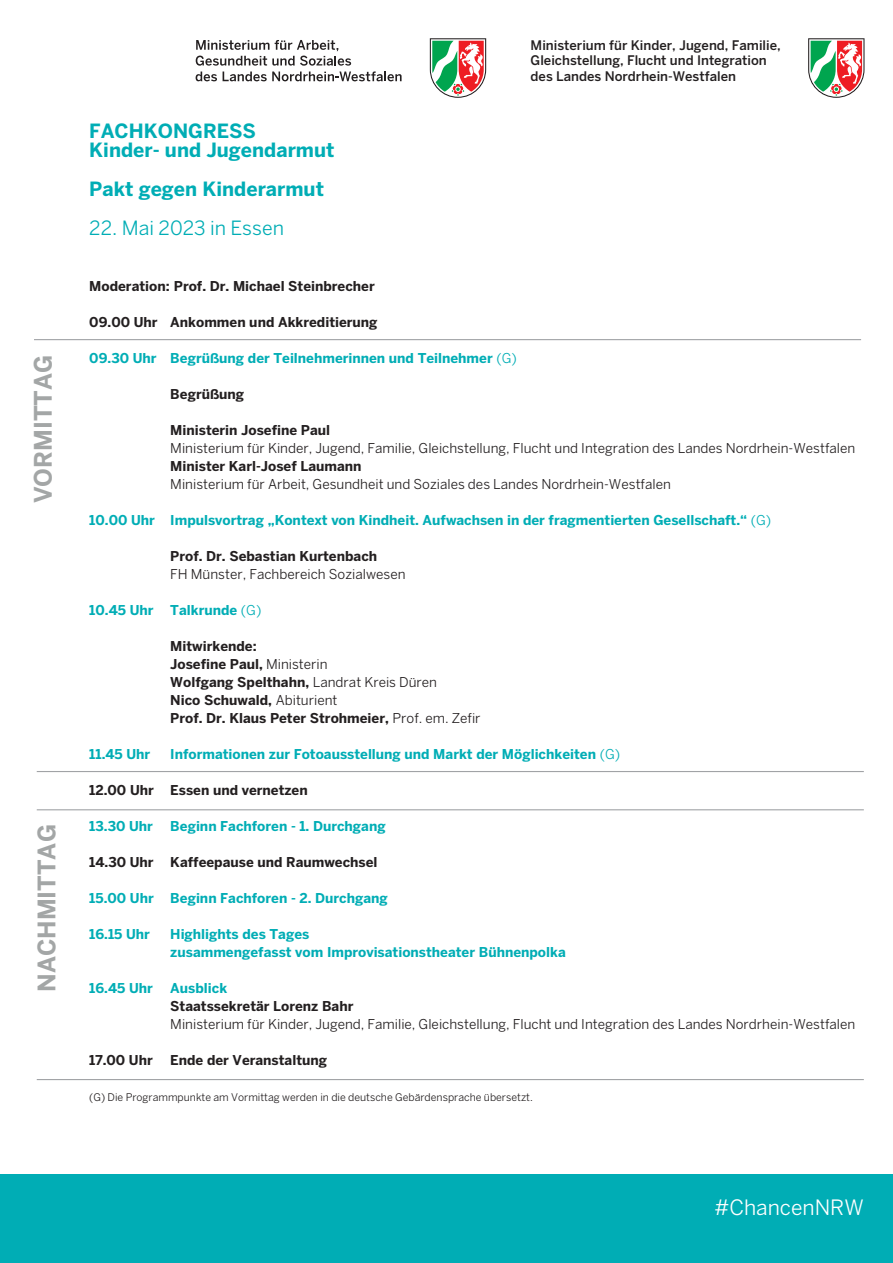
<style>
.page{position:relative;width:893px;height:1263px;background:#fff}
.page>*{position:absolute;margin:0;border:0;box-sizing:border-box;transform-origin:0 0}
.t1{font:700 24px "Benton Sans";color:#a3a6a6}
.t2{font:21px "Benton Sans";color:#fff}
.t3{font:700 19.5px/19.5px "Benton Sans";color:#00adb5}
.t4{font:19.5px "Benton Sans";color:#00adb5}
.t5{font:700 13.5px/18px "Benton Sans";color:#231f20}
.t6{font:700 13.5px/18px "Benton Sans";color:#00adb5}
.t7{font:13.5px "Benton Sans";color:#231f20}
.t8{font:500 13.2px/15.8px "Benton Sans";color:#231f20}
.t9{font:10.5px "Benton Sans";color:#231f20}
.s1{font-weight:400}
</style>
<div class="page">
<div style="left:0;top:1174px;width:893px;height:89px;background:#00adb5"></div>
<svg style="left:430px;top:38px;width:56px;height:60px"></svg>
<svg style="left:196px;top:40px;width:206px;height:41px"></svg>
<svg style="left:808px;top:38px;width:56px;height:60px"></svg>
<hr style="left:34px;top:339px;width:827px;height:1px;background:#a1a3a6">
<hr style="left:37px;top:771px;width:827px;height:1px;background:#a1a3a6">
<hr style="left:37px;top:809px;width:827px;height:1px;background:#a1a3a6">
<hr style="left:37px;top:1079px;width:827px;height:1px;background:#a1a3a6">
<h1 class="t1" style="left:29px;top:503px;width:150px;rotate:-90deg">VORMITTAG</h1>
<h1 class="t1" style="left:33px;top:992px;width:169px;rotate:-90deg">NACHMITTAG</h1>
<h3 class="t3" style="left:89px;top:121px;width:247px">FACHKONGRESS<br>Kinder- und Jugendarmut</h3>
<h3 class="t3" style="left:89px;top:179px;width:236px">Pakt gegen Kinderarmut</h3>
<h3 class="t4" style="left:89px;top:217px;width:196px">22. Mai 2023 in Essen</h3>
<p class="t8" style="left:531px;top:37px;width:252px">Ministerium für Kinder, Jugend, Familie,<br>Gleichstellung, Flucht und Integration des Landes Nordrhein-Westfalen</p>
<p class="t5" style="left:89px;top:277px;width:287px">Moderation: Prof. Dr. Michael Steinbrecher</p>
<p class="t5" style="left:89px;top:313px;width:290px">09.00 Uhr Ankommen und Akkreditierung</p>
<p class="t6" style="left:89px;top:349px;width:429px">09.30 Uhr Begrüßung der Teilnehmerinnen und Teilnehmer <span class="s1">(G)</span></p>
<p class="t5" style="left:170px;top:385px;width:75px">Begrüßung</p>
<p class="t5" style="left:170px;top:421px;width:161px">Ministerin Josefine Paul</p>
<p class="t7" style="left:170px;top:440px;width:686px">Ministerium für Kinder, Jugend, Familie, Gleichstellung, Flucht und Integration des Landes Nordrhein-Westfalen</p>
<p class="t5" style="left:170px;top:457px;width:193px">Minister Karl-Josef Laumann</p>
<p class="t7" style="left:170px;top:476px;width:502px">Ministerium für Arbeit, Gesundheit und Soziales des Landes Nordrhein-Westfalen</p>
<p class="t6" style="left:89px;top:511px;width:683px">10.00 Uhr Impulsvortrag „Kontext von Kindheit. Aufwachsen in der fragmentierten Gesellschaft.“ <span class="s1">(G)</span></p>
<p class="t5" style="left:170px;top:547px;width:208px">Prof. Dr. Sebastian Kurtenbach</p>
<p class="t7" style="left:170px;top:566px;width:237px">FH Münster, Fachbereich Sozialwesen</p>
<p class="t6" style="left:89px;top:601px;width:174px">10.45 Uhr Talkrunde <span class="s1">(G)</span></p>
<p class="t5" style="left:170px;top:637px;width:312px">Mitwirkende:<br>Josefine Paul, <span class="s1">Ministerin<br></span>Wolfgang Spelthahn, <span class="s1">Landrat Kreis Düren<br></span>Nico Schuwald, <span class="s1">Abiturient<br></span>Prof. Dr. Klaus Peter Strohmeier, <span class="s1">Prof. em. Zefir</span></p>
<p class="t6" style="left:89px;top:745px;width:62px">11.45 Uhr</p>
<p class="t6" style="left:170px;top:745px;width:451px">Informationen zur Fotoausstellung und Markt der Möglichkeiten <span class="s1">(G)</span></p>
<p class="t5" style="left:89px;top:781px;width:220px">12.00 Uhr Essen und vernetzen</p>
<p class="t6" style="left:89px;top:817px;width:65px">13.30 Uhr</p>
<p class="t6" style="left:170px;top:817px;width:217px">Beginn Fachforen - 1. Durchgang</p>
<p class="t5" style="left:89px;top:853px;width:290px">14.30 Uhr Kaffeepause und Raumwechsel</p>
<p class="t6" style="left:89px;top:889px;width:300px">15.00 Uhr Beginn Fachforen - 2. Durchgang</p>
<p class="t6" style="left:89px;top:925px;width:62px">16.15 Uhr</p>
<p class="t6" style="left:170px;top:925px;width:397px">Highlights des Tages<br>zusammengefasst vom Improvisationstheater Bühnenpolka</p>
<p class="t6" style="left:89px;top:979px;width:65px">16.45 Uhr</p>
<p class="t6" style="left:170px;top:979px;width:58px">Ausblick</p>
<p class="t5" style="left:170px;top:997px;width:185px">Staatssekretär Lorenz Bahr</p>
<p class="t7" style="left:170px;top:1016px;width:686px">Ministerium für Kinder, Jugend, Familie, Gleichstellung, Flucht und Integration des Landes Nordrhein-Westfalen</p>
<p class="t5" style="left:89px;top:1051px;width:65px">17.00 Uhr</p>
<p class="t5" style="left:170px;top:1051px;width:158px">Ende der Veranstaltung</p>
<p class="t9" style="left:89px;top:1091px;width:445px">(G) Die Programmpunkte am Vormittag werden in die deutsche Gebärdensprache übersetzt.</p>
<h2 class="t2" style="left:714px;top:1195px;width:151px">#ChancenNRW</h2>
</div>
